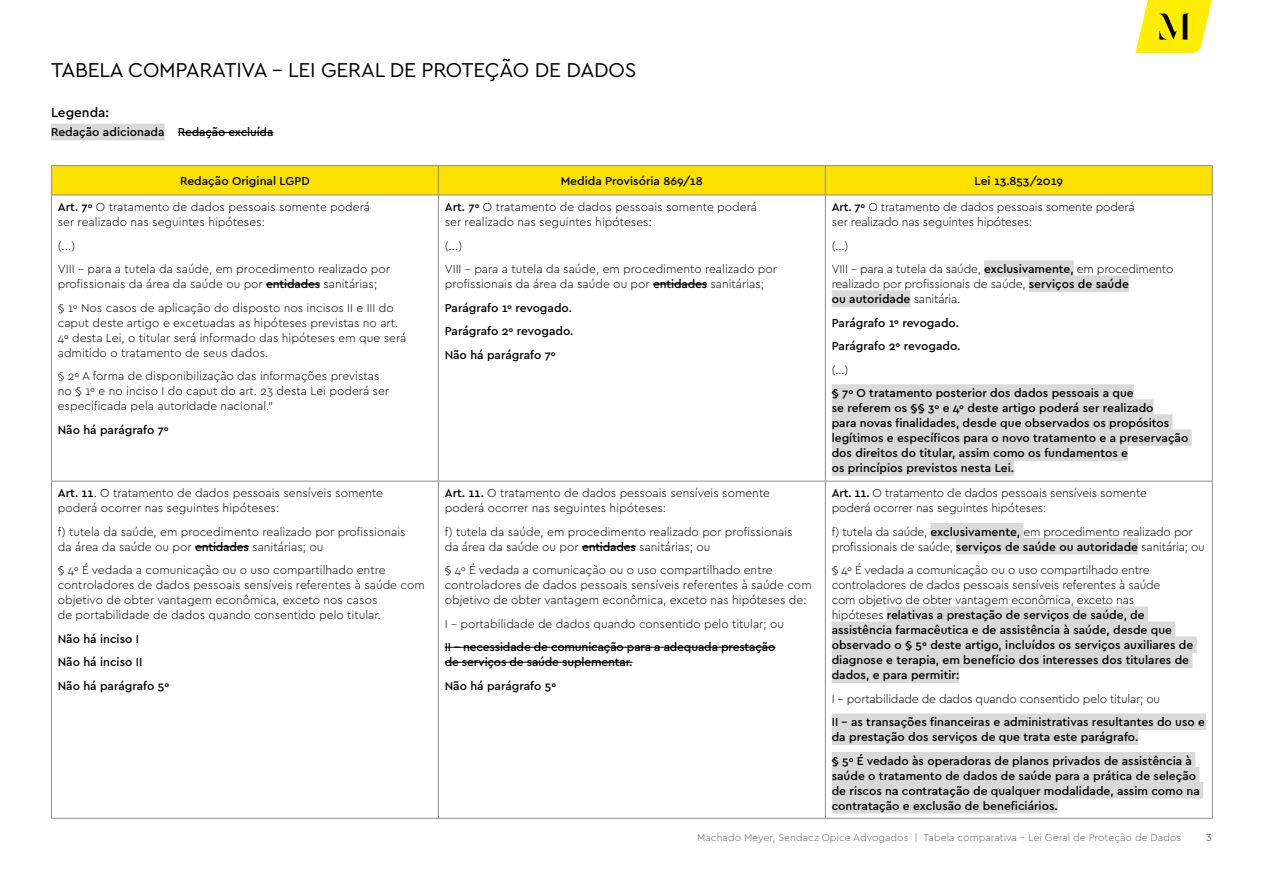
<style>
.page{position:relative;width:1263px;height:893px;background:#fff}
.page>*{position:absolute;margin:0;border:0;box-sizing:border-box;transform-origin:0 0}
.t1{font:21px "Cera";letter-spacing:-.01em;color:#000}
.t2{font:500 13.5px "Cera";color:#000}
.t3{font:300 12px/15px "Cera";color:#000}
.t4{font:500 12px/15px "Cera";color:#000}
.t5{font:300 10.5px "Cera";color:#68676c}
.t6{font:10.5px "Cera";color:#68676c}
.s1{font-weight:500}
.s2{font-weight:300}
</style>
<div class="page">
<div style="left:51px;top:124px;width:113px;height:16px;background:#d9d9d9"></div>
<hr style="left:178px;top:132px;width:95px;height:1px;background:#000">
<hr style="left:438px;top:195px;width:1px;height:286px;background:#8d8c90">
<hr style="left:825px;top:195px;width:1px;height:286px;background:#8d8c90">
<hr style="left:51px;top:481px;width:387px;height:1px;background:#8d8c90">
<hr style="left:438px;top:481px;width:387px;height:1px;background:#8d8c90">
<hr style="left:438px;top:481px;width:1px;height:337px;background:#8d8c90">
<hr style="left:825px;top:481px;width:388px;height:1px;background:#8d8c90">
<hr style="left:825px;top:481px;width:1px;height:337px;background:#8d8c90">
<hr style="left:51px;top:818px;width:387px;height:1px;background:#8d8c90">
<hr style="left:438px;top:818px;width:387px;height:1px;background:#8d8c90">
<hr style="left:825px;top:818px;width:388px;height:1px;background:#8d8c90">
<hr style="left:51px;top:195px;width:1px;height:286px;background:#8d8c90">
<hr style="left:1212px;top:195px;width:1px;height:286px;background:#8d8c90">
<hr style="left:51px;top:481px;width:1px;height:337px;background:#8d8c90">
<hr style="left:1212px;top:481px;width:1px;height:337px;background:#8d8c90">
<hr style="left:51px;top:165px;width:387px;height:1px;background:#8d8c90">
<hr style="left:438px;top:165px;width:387px;height:1px;background:#8d8c90">
<hr style="left:825px;top:165px;width:388px;height:1px;background:#8d8c90">
<svg style="left:51px;top:166px;width:1162px;height:29px"></svg>
<hr style="left:51px;top:195px;width:387px;height:1px;background:#8d8c90">
<hr style="left:438px;top:195px;width:387px;height:1px;background:#8d8c90">
<hr style="left:825px;top:195px;width:388px;height:1px;background:#8d8c90">
<hr style="left:266px;top:284px;width:54px;height:1px;background:#000">
<hr style="left:653px;top:284px;width:54px;height:1px;background:#000">
<div style="left:984px;top:260px;width:90px;height:17px;background:#d9d9d9"></div>
<div style="left:1029px;top:275px;width:100px;height:17px;background:#d9d9d9"></div>
<div style="left:832px;top:290px;width:78px;height:17px;background:#d9d9d9"></div>
<div style="left:832px;top:384px;width:302px;height:17px;background:#d9d9d9"></div>
<div style="left:832px;top:399px;width:321px;height:17px;background:#d9d9d9"></div>
<div style="left:832px;top:414px;width:340px;height:17px;background:#d9d9d9"></div>
<div style="left:832px;top:429px;width:360px;height:17px;background:#d9d9d9"></div>
<div style="left:832px;top:444px;width:296px;height:17px;background:#d9d9d9"></div>
<div style="left:832px;top:459px;width:182px;height:17px;background:#d9d9d9"></div>
<hr style="left:195px;top:546px;width:54px;height:1px;background:#000">
<hr style="left:582px;top:546px;width:54px;height:1px;background:#000">
<hr style="left:445px;top:647px;width:330px;height:1px;background:#000">
<hr style="left:445px;top:662px;width:187px;height:1px;background:#000">
<div style="left:930px;top:523px;width:93px;height:16px;background:#d9d9d9"></div>
<div style="left:956px;top:538px;width:182px;height:16px;background:#d9d9d9"></div>
<div style="left:887px;top:606px;width:261px;height:17px;background:#d9d9d9"></div>
<div style="left:832px;top:621px;width:343px;height:17px;background:#d9d9d9"></div>
<div style="left:832px;top:636px;width:365px;height:17px;background:#d9d9d9"></div>
<div style="left:832px;top:651px;width:360px;height:17px;background:#d9d9d9"></div>
<div style="left:832px;top:666px;width:127px;height:17px;background:#d9d9d9"></div>
<div style="left:832px;top:713px;width:374px;height:17px;background:#d9d9d9"></div>
<div style="left:832px;top:728px;width:306px;height:17px;background:#d9d9d9"></div>
<div style="left:832px;top:752px;width:363px;height:16px;background:#d9d9d9"></div>
<div style="left:832px;top:767px;width:367px;height:16px;background:#d9d9d9"></div>
<div style="left:832px;top:782px;width:371px;height:16px;background:#d9d9d9"></div>
<div style="left:832px;top:797px;width:226px;height:16px;background:#d9d9d9"></div>
<svg style="left:1135px;top:0;width:77px;height:53px"></svg>
<h1 class="t1" style="left:51px;top:55px;width:587px">TABELA COMPARATIVA – LEI GERAL DE PROTEÇÃO DE DADOS</h1>
<p class="t2" style="left:51px;top:104px;width:60px">Legenda:</p>
<p class="t4" style="left:51px;top:124px;width:224px">Redação adicionada Redação excluída</p>
<p class="t4" style="left:180px;top:173px;width:131px">Redação Original LGPD</p>
<p class="t4" style="left:561px;top:173px;width:144px">Medida Provisória 869/18</p>
<p class="t4" style="left:974px;top:173px;width:90px">Lei 13.853/2019</p>
<p class="t3" style="left:58px;top:199px;width:314px"><span class="s1">Art. 7º</span> O tratamento de dados pessoais somente poderá ser realizado nas seguintes hipóteses:</p>
<p class="t3" style="left:58px;top:233px;width:334px;line-height:23.5px">(...)<br>VIII - para a tutela da saúde, em procedimento realizado por</p>
<p class="t3" style="left:58px;top:272px;width:338px;line-height:23.5px">profissionais da área da saúde ou por <span class="s1">entidades</span> sanitárias;<br>§ 1º Nos casos de aplicação do disposto nos incisos II e III do</p>
<p class="t3" style="left:58px;top:315px;width:350px">caput deste artigo e excetuadas as hipóteses previstas no art.<br>4º desta Lei, o titular será informado das hipóteses em que será admitido o tratamento de seus dados.</p>
<p class="t3" style="left:58px;top:368px;width:333px">§ 2º A forma de disponibilização das informações previstas no § 1º e no inciso I do caput do art. 23 desta Lei poderá ser especificada pela autoridade nacional.”</p>
<p class="t4" style="left:58px;top:422px;width:113px">Não há parágrafo 7º</p>
<p class="t3" style="left:832px;top:199px;width:304px"><span class="s1">Art. 7º</span> O tratamento de dados pessoais somente poderá ser realizado nas seguintes hipóteses:</p>
<p class="t3" style="left:832px;top:233px;width:343px;line-height:23.5px">(...)<br>VIII – para a tutela da saúde, <span class="s1">exclusivamente,</span> em procedimento</p>
<p class="t3" style="left:832px;top:276px;width:299px">realizado por profissionais de saúde, <span class="s1">serviços de saúde ou autoridade</span> sanitária.</p>
<p class="t4" style="left:832px;top:310px;width:130px;line-height:23.5px">Parágrafo 1º revogado.<br>Parágrafo 2º revogado.</p>
<p class="t3" style="left:832px;top:362px;width:18px">(...)</p>
<p class="t4" style="left:832px;top:385px;width:358px">§ 7º O tratamento posterior dos dados pessoais a que<br>se referem os §§ 3º e 4º deste artigo poderá ser realizado<br>para novas finalidades, desde que observados os propósitos legítimos e específicos para o novo tratamento e a preservação dos direitos do titular, assim como os fundamentos e<br>os princípios previstos nesta Lei.</p>
<p class="t3" style="left:445px;top:199px;width:314px"><span class="s1">Art. 7º</span> O tratamento de dados pessoais somente poderá ser realizado nas seguintes hipóteses:</p>
<p class="t3" style="left:445px;top:233px;width:334px;line-height:23.5px">(...)<br>VIII - para a tutela da saúde, em procedimento realizado por</p>
<p class="t4" style="left:445px;top:272px;width:321px;line-height:23.5px"><span class="s2">profissionais da área da saúde ou por</span> entidades <span class="s2">sanitárias;<br></span>Parágrafo 1º revogado.<br>Parágrafo 2º revogado.<br>Não há parágrafo 7º</p>
<p class="t3" style="left:58px;top:485px;width:327px"><span class="s1">Art. 11</span>. O tratamento de dados pessoais sensíveis somente poderá ocorrer nas seguintes hipóteses:</p>
<p class="t3" style="left:58px;top:524px;width:349px">f) tutela da saúde, em procedimento realizado por profissionais da área da saúde ou por <span class="s1">entidades</span> sanitárias; ou</p>
<p class="t3" style="left:58px;top:562px;width:368px">§ 4º É vedada a comunicação ou o uso compartilhado entre controladores de dados pessoais sensíveis referentes à saúde com objetivo de obter vantagem econômica, exceto nos casos<br>de portabilidade de dados quando consentido pelo titular.</p>
<p class="t4" style="left:58px;top:626px;width:113px;line-height:23.5px">Não há inciso I<br>Não há inciso II<br>Não há parágrafo 5º</p>
<p class="t3" style="left:832px;top:485px;width:317px"><span class="s1">Art. 11.</span> O tratamento de dados pessoais sensíveis somente poderá ocorrer nas seguintes hipóteses:</p>
<p class="t3" style="left:832px;top:524px;width:375px">f) tutela da saúde, <span class="s1">exclusivamente,</span> em procedimento realizado por profissionais de saúde, <span class="s1">serviços de saúde ou autoridade</span> sanitária; ou</p>
<p class="t4" style="left:832px;top:562px;width:363px"><span class="s2">§ 4º É vedada a comunicação ou o uso compartilhado entre controladores de dados pessoais sensíveis referentes à saúde<br>com objetivo de obter vantagem econômica, exceto nas<br>hipóteses</span> relativas a prestação de serviços de saúde, de assistência farmacêutica e de assistência à saúde, desde que observado o § 5º deste artigo, incluídos os serviços auxiliares de diagnose e terapia, em benefício dos interesses dos titulares de dados, e para permitir:</p>
<p class="t3" style="left:832px;top:691px;width:330px">I - portabilidade de dados quando consentido pelo titular; ou</p>
<p class="t4" style="left:832px;top:714px;width:375px">II – as transações financeiras e administrativas resultantes do uso e da prestação dos serviços de que trata este parágrafo.</p>
<p class="t4" style="left:832px;top:753px;width:370px">§ 5º É vedado às operadoras de planos privados de assistência à saúde o tratamento de dados de saúde para a prática de seleção de riscos na contratação de qualquer modalidade, assim como na contratação e exclusão de beneficiários.</p>
<p class="t5" style="left:697px;top:831px;width:485px">Machado Meyer, Sendacz Opice Advogados | Tabela comparativa - Lei Geral de Proteção de Dados</p>
<p class="t6" style="left:1206px;top:831px;width:7px">3</p>
<p class="t3" style="left:445px;top:485px;width:327px"><span class="s1">Art. 11.</span> O tratamento de dados pessoais sensíveis somente poderá ocorrer nas seguintes hipóteses:</p>
<p class="t3" style="left:445px;top:524px;width:349px">f) tutela da saúde, em procedimento realizado por profissionais da área da saúde ou por <span class="s1">entidades</span> sanitárias; ou</p>
<p class="t3" style="left:445px;top:562px;width:368px">§ 4º É vedada a comunicação ou o uso compartilhado entre controladores de dados pessoais sensíveis referentes à saúde com objetivo de obter vantagem econômica, exceto nas hipóteses de:</p>
<p class="t3" style="left:445px;top:616px;width:341px">I - portabilidade de dados quando consentido pelo titular; ou</p>
<p class="t4" style="left:445px;top:639px;width:332px">II - necessidade de comunicação para a adequada prestação de serviços de saúde suplementar.</p>
<p class="t4" style="left:445px;top:678px;width:113px">Não há parágrafo 5º</p>
</div>
